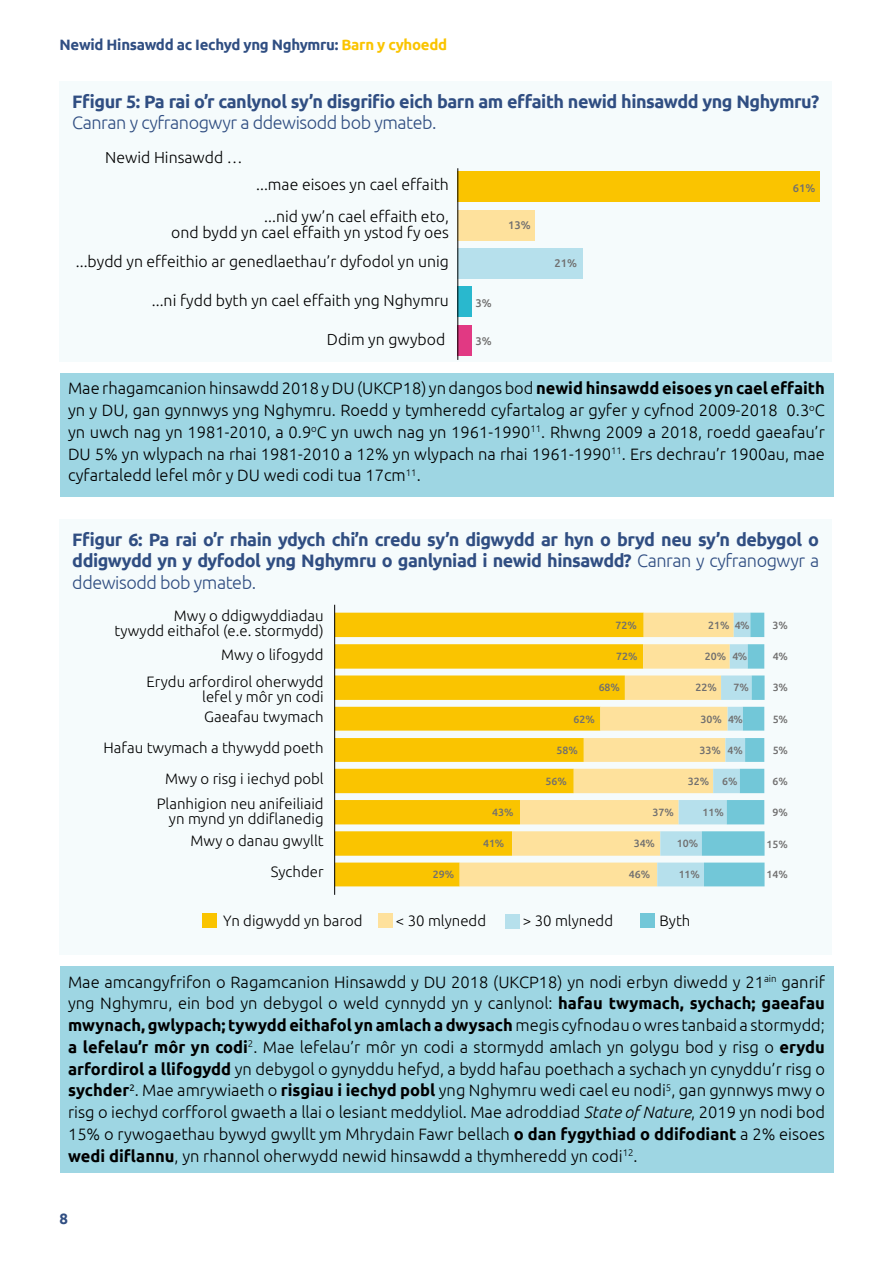
<style>
.page{position:relative;width:893px;height:1263px;background:#fff}
.page>*{position:absolute;margin:0;border:0;box-sizing:border-box;transform-origin:0 0}
.t1{font:700 18px/21.8px "Ubuntu";letter-spacing:-.025em;color:#304e82}
.t2{font:300 16.5px/21.8px "Ubuntu";color:#000;text-align:justify}
.t3{font:300 15.9px/15.9px "Ubuntu";color:#000;text-align:right}
.t4{font:300 15px/15px "Ubuntu";color:#000;text-align:right}
.t5{font:700 15px "Ubuntu";letter-spacing:-.02em;color:#304e82}
.t6{font:500 11.1px "Ubuntu";color:#706f6f}
.t7{font:500 10.5px "Ubuntu";color:#706f6f}
.s1{color:#fac400}
.s2{font-weight:300}
.s3{font-weight:700}
.s4{font-style:italic}
</style>
<div class="page">
<div style="left:60px;top:81px;width:772px;height:280px;background:#f5fbfc"></div>
<div style="left:457px;top:286px;width:15px;height:31px;background:#29b8ce"></div>
<div style="left:457px;top:325px;width:15px;height:30px;background:#e13983"></div>
<div style="left:457px;top:248px;width:125px;height:30px;background:#b6e0ec"></div>
<div style="left:457px;top:210px;width:78px;height:30px;background:#fee19c"></div>
<div style="left:457px;top:172px;width:362px;height:30px;background:#fac400"></div>
<hr style="left:457px;top:168px;width:1px;height:192px;background:#000">
<div style="left:60px;top:373px;width:773px;height:123px;background:#9ed6e3"></div>
<div style="left:60px;top:966px;width:773px;height:206px;background:#9ed6e3"></div>
<div style="left:60px;top:519px;width:772px;height:436px;background:#f5fbfc"></div>
<svg style="left:335px;top:613px;width:125px;height:273px;fill:#fac400"></svg>
<svg style="left:460px;top:613px;width:197px;height:273px"></svg>
<svg style="left:657px;top:613px;width:107px;height:273px"></svg>
<hr style="left:334px;top:605px;width:1px;height:290px;background:#000">
<div style="left:203px;top:913px;width:14px;height:15px;background:#fac400"></div>
<div style="left:378px;top:913px;width:15px;height:15px;background:#fee19c"></div>
<div style="left:640px;top:913px;width:15px;height:15px;background:#72c7d8"></div>
<div style="left:505px;top:914px;width:15px;height:15px;background:#b6e0ec"></div>
<p class="t5" style="left:60px;top:35px;width:389px">Newid Hinsawdd ac Iechyd yng Nghymru: <span class="s1">Barn y cyhoedd</span></p>
<p class="t1" style="left:72px;top:90px;width:748px">Ffigur 5: Pa rai o’r canlynol sy’n disgrifio eich barn am effaith newid hinsawdd yng Nghymru?<br><span class="s2">Canran y cyfranogwyr a ddewisodd bob ymateb.</span></p>
<p class="t3" style="left:105px;top:150px;width:139px">Newid Hinsawdd …</p>
<p class="t3" style="left:256px;top:177px;width:194px">...mae eisoes yn cael effaith</p>
<p class="t6" style="left:793px;top:181px;width:24px">61%</p>
<p class="t3" style="left:171px;top:210px;width:279px">...nid yw’n cael effaith eto,<br>ond bydd yn cael effaith yn ystod fy oes</p>
<p class="t3" style="left:76px;top:254px;width:374px">...bydd yn effeithio ar genedlaethau’r dyfodol yn unig</p>
<p class="t3" style="left:152px;top:293px;width:298px">...ni fydd byth yn cael effaith yng Nghymru</p>
<p class="t3" style="left:327px;top:332px;width:120px">Ddim yn gwybod</p>
<p class="t6" style="left:508px;top:219px;width:24px">13%</p>
<p class="t6" style="left:555px;top:257px;width:24px">21%</p>
<p class="t6" style="left:476px;top:297px;width:18px">3%</p>
<p class="t6" style="left:476px;top:334px;width:18px">3%</p>
<p class="t2" style="left:68px;top:377px;width:758px">Mae rhagamcanion hinsawdd 2018 y DU (UKCP18) yn dangos bod <span class="s3">newid hinsawdd eisoes yn cael effaith </span>yn y DU, gan gynnwys yng Nghymru. Roedd y tymheredd cyfartalog ar gyfer y cyfnod 2009-2018 0.3<sup>o</sup>C yn uwch nag yn 1981-2010, a 0.9<sup>o</sup>C yn uwch nag yn 1961-1990<sup>11</sup>. Rhwng 2009 a 2018, roedd gaeafau’r DU 5% yn wlypach na rhai 1981-2010 a 12% yn wlypach na rhai 1961-1990<sup>11</sup>. Ers dechrau’r 1900au, mae cyfartaledd lefel môr y DU wedi codi tua 17cm<sup>11</sup>.</p>
<p class="t1" style="left:72px;top:528px;width:748px;text-align:justify">Ffigur 6: Pa rai o’r rhain ydych chi’n credu sy’n digwydd ar hyn o bryd neu sy’n debygol o ddigwydd yn y dyfodol yng Nghymru o ganlyniad i newid hinsawdd? <span class="s2">Canran y cyfranogwyr a ddewisodd bob ymateb.</span></p>
<p class="t4" style="left:115px;top:609px;width:211px">Mwy o ddigwyddiadau<br>tywydd eithafol (e.e. stormydd)</p>
<p class="t4" style="left:147px;top:642px;width:179px;line-height:27px">Mwy o lifogydd<br>Erydu arfordirol oherwydd</p>
<p class="t4" style="left:202px;top:687px;width:123px;line-height:20.1px;text-align:left">lefel y môr yn codi<br>Gaeafau twymach</p>
<p class="t4" style="left:104px;top:733px;width:222px;line-height:31px">Hafau twymach a thywydd poeth<br>Mwy o risg i iechyd pobl</p>
<p class="t4" style="left:157px;top:797px;width:168px">Planhigion neu anifeiliaid yn mynd yn ddiflanedig</p>
<p class="t4" style="left:191px;top:826px;width:135px;line-height:31px">Mwy o danau gwyllt<br>Sychder</p>
<p class="t4" style="left:223px;top:914px;width:141px">Yn digwydd yn barod</p>
<p class="t4" style="left:396px;top:914px;width:92px">&lt; 30 mlynedd</p>
<p class="t4" style="left:523px;top:914px;width:92px">&gt; 30 mlynedd</p>
<p class="t4" style="left:659px;top:914px;width:32px">Byth</p>
<p class="t7" style="left:616px;top:619px;width:23px">72%</p>
<p class="t7" style="left:616px;top:651px;width:23px">72%</p>
<p class="t7" style="left:708px;top:619px;width:23px">21%</p>
<p class="t7" style="left:705px;top:651px;width:23px">20%</p>
<p class="t7" style="left:772px;top:619px;width:17px">3%</p>
<p class="t7" style="left:735px;top:619px;width:16px">4%</p>
<p class="t7" style="left:732px;top:651px;width:16px">4%</p>
<p class="t7" style="left:773px;top:651px;width:16px">4%</p>
<p class="t7" style="left:599px;top:682px;width:23px">68%</p>
<p class="t7" style="left:695px;top:682px;width:23px">22%</p>
<p class="t7" style="left:733px;top:682px;width:17px">7%</p>
<p class="t7" style="left:773px;top:682px;width:16px">3%</p>
<p class="t7" style="left:574px;top:714px;width:23px">62%</p>
<p class="t7" style="left:700px;top:714px;width:44px">30% 4%</p>
<p class="t7" style="left:773px;top:714px;width:16px">5%</p>
<p class="t7" style="left:556px;top:744px;width:23px">58%</p>
<p class="t7" style="left:699px;top:744px;width:45px">33% 4%</p>
<p class="t7" style="left:773px;top:744px;width:16px">5%</p>
<p class="t7" style="left:545px;top:775px;width:23px">56%</p>
<p class="t7" style="left:688px;top:775px;width:51px">32% 6%</p>
<p class="t7" style="left:772px;top:775px;width:17px">6%</p>
<p class="t7" style="left:492px;top:806px;width:23px">43%</p>
<p class="t7" style="left:652px;top:806px;width:23px">37%</p>
<p class="t7" style="left:703px;top:806px;width:23px">11%</p>
<p class="t7" style="left:772px;top:806px;width:17px">9%</p>
<p class="t7" style="left:483px;top:837px;width:23px">41%</p>
<p class="t7" style="left:634px;top:837px;width:23px">34%</p>
<p class="t7" style="left:677px;top:837px;width:23px">10%</p>
<p class="t7" style="left:766px;top:838px;width:23px">15%</p>
<p class="t7" style="left:433px;top:868px;width:23px">29%</p>
<p class="t7" style="left:629px;top:868px;width:23px">46%</p>
<p class="t7" style="left:679px;top:868px;width:23px">11%</p>
<p class="t7" style="left:766px;top:868px;width:23px">14%</p>
<p class="t2" style="left:68px;top:970px;width:758px">Mae amcangyfrifon o Ragamcanion Hinsawdd y DU 2018 (UKCP18) yn nodi erbyn diwedd y 21<sup>ain</sup> ganrif yng Nghymru, ein bod yn debygol o weld cynnydd yn y canlynol: <span class="s3">hafau twymach, sychach; gaeafau mwynach, gwlypach; tywydd eithafol yn amlach a dwysach</span> megis cyfnodau o wres tanbaid a stormydd; <span class="s3">a lefelau’r môr yn codi</span><sup>2</sup>. Mae lefelau’r môr yn codi a stormydd amlach yn golygu bod y risg o <span class="s3">erydu arfordirol a llifogydd</span> yn debygol o gynyddu hefyd, a bydd hafau poethach a sychach yn cynyddu’r risg o <span class="s3">sychder</span><sup>2</sup>. Mae amrywiaeth o <span class="s3">risgiau i iechyd pobl</span> yng Nghymru wedi cael eu nodi<sup>5</sup>, gan gynnwys mwy o risg o iechyd corfforol gwaeth a llai o lesiant meddyliol. Mae adroddiad <span class="s4">State of Nature</span>, 2019 yn nodi bod 15% o rywogaethau bywyd gwyllt ym Mhrydain Fawr bellach <span class="s3">o dan fygythiad o ddifodiant</span> a 2% eisoes <span class="s3">wedi diflannu</span>, yn rhannol oherwydd newid hinsawdd a thymheredd yn codi<sup>12</sup>.</p>
<p class="t5" style="left:60px;top:1210px;width:10px">8</p>
</div>
